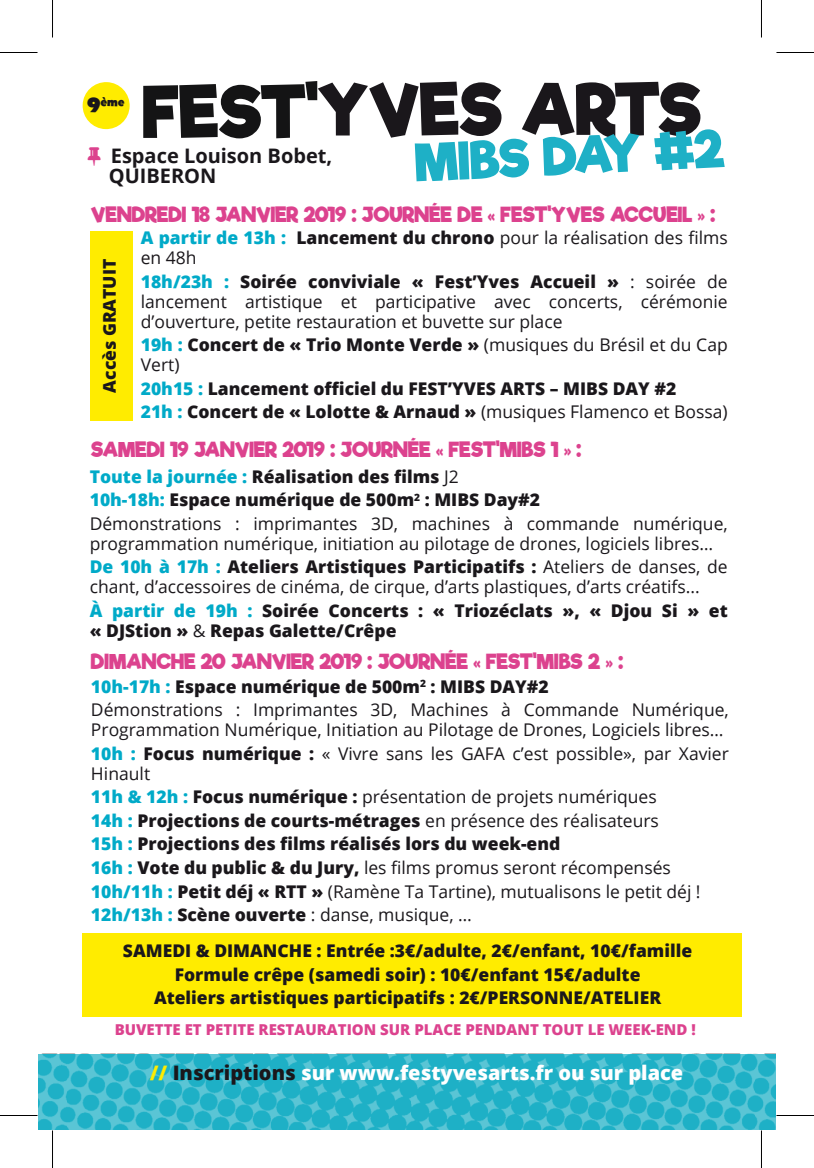
<style>
.page{position:relative;width:814px;height:1168px;background:#fff}
.page>*{position:absolute;margin:0;border:0;box-sizing:border-box;transform-origin:0 0}
.t1{font:700 69.25px "Riffic Free";color:#1a171b}
.t2{font:700 50px "Riffic Free";color:#1eb0c6}
.t3{font:700 20px "Riffic Free";color:#dc428e}
.t4{font:800 20px "Open Sans";color:#fff}
.t5{font:700 20px "Open Sans";color:#1a171b}
.t6{font:17.5px/20px "Open Sans";color:#1a171b}
.t7{font:800 17.5px/20px "Open Sans";color:#1a171b}
.t8{font:800 15px "Open Sans";color:#dc428e}
.t9{font:12.5px "Tondu Beta";color:#1a171b}
.s1{color:#141415}
.s2{font-size:21.75px}
.s3{font-weight:800;color:#00aac8}
.s4{font-weight:800}
.s5{color:#00aac8}
.s6{font-weight:400}
.s7{color:#ffec00}
.s8{color:#1a171b}
</style>
<div class="page">
<img style="left:38px;top:1054px;width:737px;height:76px">
<div style="left:82px;top:82px;width:48px;height:48px;background:#ffec00;border-radius:50%"></div>
<div style="left:90px;top:231px;width:42px;height:190px;background:#ffec00"></div>
<div style="left:82px;top:933px;width:659px;height:84px;background:#ffec00"></div>
<hr style="left:0;top:52px;width:38px;height:1px;background:#000">
<hr style="left:776px;top:52px;width:38px;height:1px;background:#000">
<hr style="left:0;top:1115px;width:38px;height:1px;background:#000">
<hr style="left:776px;top:1115px;width:38px;height:1px;background:#000">
<hr style="left:52px;top:0;width:1px;height:38px;background:#000">
<hr style="left:52px;top:1130px;width:1px;height:38px;background:#000">
<hr style="left:761px;top:0;width:1px;height:38px;background:#000">
<hr style="left:761px;top:1130px;width:1px;height:38px;background:#000">
<p class="t1" style="left:143px;top:68px;width:560px"><span class="s1">FEST'</span>YVES ARTS</p>
<p class="t9" style="left:87px;top:93px;width:39px;rotate:2deg"><span class="s2">9</span>ème</p>
<p class="t2" style="left:413px;top:134px;width:311px;rotate:-3deg">MIBS DAY #2</p>
<p class="t5" style="left:111px;top:142px;width:223px">Espace Louison Bobet,</p>
<p class="t5" style="left:109px;top:162px;width:109px">QUIBERON</p>
<p class="t3" style="left:91px;top:202px;width:625px">VENDREDI 18 JANVIER 2019 : JOURNÉE DE « FEST'YVES ACCUEIL » :</p>
<p class="t7" style="left:99px;top:393px;width:135px;rotate:-90deg">Accès GRATUIT</p>
<p class="t6" style="left:141px;top:227px;width:588px"><span class="s3">A partir de 13h :</span> <span class="s4">Lancement du chrono</span> pour la réalisation des films en 48h</p>
<p class="t6" style="left:141px;top:271px;width:588px;text-align:justify"><span class="s3">18h/23h :</span> <span class="s4">Soirée conviviale « Fest’Yves Accueil »</span> : soirée de lancement artistique et participative avec concerts, cérémonie d’ouverture, petite restauration et buvette sur place</p>
<p class="t6" style="left:141px;top:334px;width:588px"><span class="s3">19h :</span> <span class="s4">Concert de « Trio Monte Verde »</span> (musiques du Brésil et du Cap<br>Vert)</p>
<p class="t7" style="left:141px;top:378px;width:537px"><span class="s5">20h15 :</span> Lancement officiel du FEST’YVES ARTS – MIBS DAY #2</p>
<p class="t7" style="left:141px;top:401px;width:588px"><span class="s5">21h :</span> Concert de « Lolotte &amp; Arnaud » <span class="s6">(musiques Flamenco et Bossa)</span></p>
<p class="t3" style="left:91px;top:438px;width:492px">SAMEDI 19 JANVIER 2019 : JOURNÉE « FEST'MIBS 1 » :</p>
<p class="t7" style="left:90px;top:466px;width:370px"><span class="s5">Toute la journée :</span> Réalisation des films <span class="s6">J2</span></p>
<p class="t7" style="left:90px;top:489px;width:452px"><span class="s5">10h-18h:</span> Espace numérique de 500m<sup>2</sup> : MIBS Day#2</p>
<p class="t6" style="left:90px;top:513px;width:639px">Démonstrations : imprimantes 3D, machines à commande numérique, programmation numérique, initiation au pilotage de drones, logiciels libres…</p>
<p class="t6" style="left:90px;top:557px;width:639px"><span class="s3">De 10h à 17h :</span> <span class="s4">Ateliers Artistiques Participatifs :</span> Ateliers de danses, de chant, d’accessoires de cinéma, de cirque, d’arts plastiques, d’arts créatifs...</p>
<p class="t7" style="left:90px;top:600px;width:639px"><span class="s5">À partir de 19h :</span> Soirée Concerts : « Triozéclats », « Djou Si » et « DJStion » <span class="s6">&amp;</span> Repas Galette/Crêpe</p>
<p class="t3" style="left:91px;top:650px;width:533px">DIMANCHE 20 JANVIER 2019 : JOURNÉE « FEST'MIBS 2 » :</p>
<p class="t7" style="left:91px;top:675px;width:459px"><span class="s5">10h-17h :</span> Espace numérique de 500m<sup>2</sup> : MIBS DAY#2</p>
<p class="t6" style="left:91px;top:699px;width:639px">Démonstrations : Imprimantes 3D, Machines à Commande Numérique,<br>Programmation Numérique, Initiation au Pilotage de Drones, Logiciels libres…</p>
<p class="t6" style="left:91px;top:743px;width:639px"><span class="s3">10h :</span> <span class="s4">Focus numérique :</span> « Vivre sans les GAFA c’est possible», par Xavier<br>Hinault</p>
<p class="t6" style="left:91px;top:787px;width:567px"><span class="s3">11h &amp; 12h :</span> <span class="s4">Focus numérique :</span> présentation de projets numériques</p>
<p class="t7" style="left:91px;top:810px;width:569px"><span class="s5">14h :</span> Projections de courts-métrages <span class="s6">en présence des réalisateurs</span></p>
<p class="t7" style="left:91px;top:833px;width:471px"><span class="s5">15h :</span> Projections des films réalisés lors du week-end</p>
<p class="t6" style="left:91px;top:857px;width:581px"><span class="s3">16h :</span> <span class="s4">Vote du public &amp; du Jury,</span> les films promus seront récompensés</p>
<p class="t6" style="left:91px;top:881px;width:611px"><span class="s3">10h/11h :</span> <span class="s4">Petit déj « RTT »</span> (Ramène Ta Tartine), mutualisons le petit déj !</p>
<p class="t6" style="left:91px;top:904px;width:382px"><span class="s3">12h/13h :</span> <span class="s4">Scène ouverte</span> : danse, musique, …</p>
<p class="t7" style="left:123px;top:940px;width:571px">SAMEDI &amp; DIMANCHE : Entrée :3€/adulte, 2€/enfant, 10€/famille</p>
<p class="t7" style="left:175px;top:963px;width:467px">Formule crêpe (samedi soir) : 10€/enfant 15€/adulte</p>
<p class="t7" style="left:154px;top:987px;width:508px">Ateliers artistiques participatifs : 2€/PERSONNE/ATELIER</p>
<p class="t8" style="left:115px;top:1018px;width:582px">BUVETTE ET PETITE RESTAURATION SUR PLACE PENDANT TOUT LE WEEK-END !</p>
<p class="t4" style="left:150px;top:1057px;width:535px"><span class="s7">//</span> <span class="s8">Inscriptions</span> sur www.festyvesarts.fr ou sur place</p>
</div>
